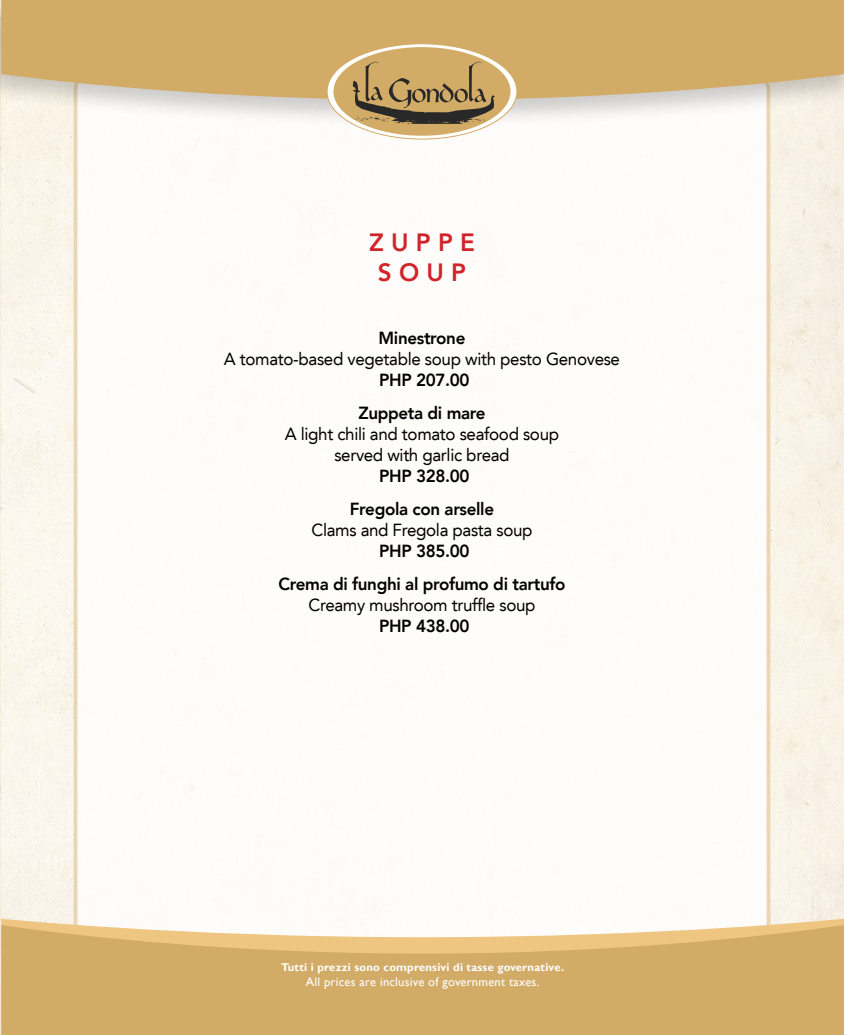
<style>
.page{position:relative;width:844px;height:1035px;background:#fff}
.page>*{position:absolute;margin:0;border:0;box-sizing:border-box;transform-origin:0 0}
.t1{font:800 25px/30px "Avenir LT";letter-spacing:.3em;color:#d2232a;text-align:center}
.t2{font:17.5px/21px "Avenir LT";letter-spacing:-.02em;color:#000;text-align:center}
.t3{font:800 17.5px/33px "Avenir LT";letter-spacing:-.02em;color:#000;text-align:center}
.t4{font:12.5px "Gill Sans";letter-spacing:.02em;color:#fff}
.t5{font:700 11.25px "Gill Sans";letter-spacing:.02em;color:#fff}
</style>
<div class="page">
<img style="left:0;top:129px;width:843px;height:906px">
<div style="left:76px;top:74px;width:692px;height:899px;background:#fff;border-radius:16px"></div>
<div style="left:0;top:0;width:844px;height:129px;background:#000;opacity:.2"></div>
<svg style="left:1px;top:0;width:843px;height:100px;background:#d2af70"></svg>
<svg style="left:327px;top:44px;width:190px;height:95px"></svg>
<div style="left:333px;top:47px;width:177px;height:89px;background:#d2ab67;border-radius:50%"></div>
<svg style="left:353px;top:62px;width:142px;height:62px"></svg>
<svg style="left:1px;top:919px;width:843px;height:6px"></svg>
<svg style="left:1px;top:925px;width:843px;height:110px;background:#d7b272"></svg>
<h1 class="t1" style="left:369px;top:228px;width:107px">ZUPPE<br>SOUP</h1>
<p class="t3" style="left:378px;top:322px;width:88px">Minestrone</p>
<p class="t2" style="left:224px;top:349px;width:398px">A tomato-based vegetable soup with pesto Genovese</p>
<p class="t3" style="left:358px;top:364px;width:129px">PHP 207.00<br>Zuppeta di mare</p>
<p class="t2" style="left:285px;top:424px;width:276px">A light chili and tomato seafood soup served with garlic bread</p>
<p class="t3" style="left:350px;top:460px;width:146px">PHP 328.00<br>Fregola con arselle</p>
<p class="t2" style="left:311px;top:520px;width:223px">Clams and Fregola pasta soup</p>
<p class="t3" style="left:279px;top:535px;width:288px">PHP 385.00<br>Crema di funghi al profumo di tartufo</p>
<p class="t2" style="left:308px;top:595px;width:229px">Creamy mushroom truffle soup</p>
<p class="t3" style="left:379px;top:610px;width:92px">PHP 438.00</p>
<p class="t5" style="left:281px;top:961px;width:284px">Tutti i prezzi sono comprensivi di tasse governative.</p>
<p class="t4" style="left:306px;top:975px;width:235px">All prices are inclusive of government taxes.</p>
</div>
